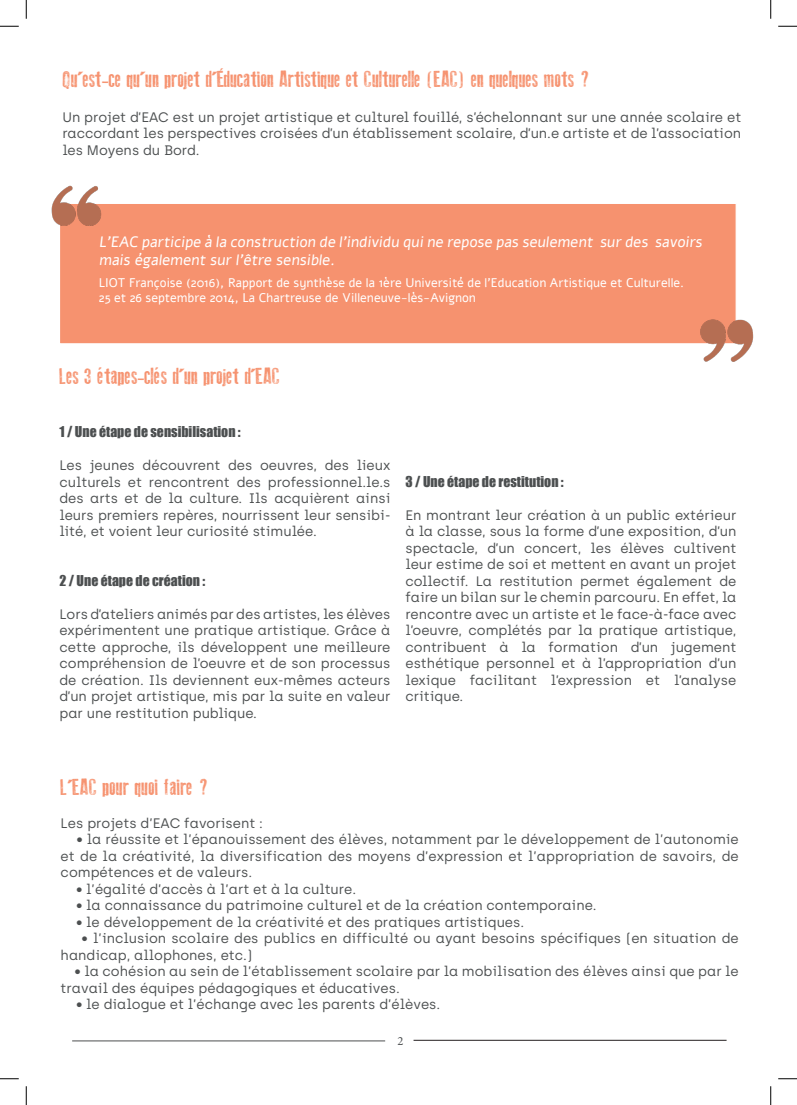
<style>
.page{position:relative;width:797px;height:1105px;background:#fff}
.page>*{position:absolute;margin:0;border:0;box-sizing:border-box;transform-origin:0 0}
.t1{font:22.5px "Old Press";color:#f6926f}
.t2{font:15px/18px "Alef";color:#fff}
.t3{font:13.75px/16.5px "Archia";color:#4c4f50;text-align:justify}
.t4{font:13.75px "Impact";color:#4c4f50}
.t5{font:12.5px "Alef";color:#fff}
.t6{font:12.5px "Minion Pro";color:#4c4f50}
</style>
<div class="page">
<div style="left:59px;top:203px;width:677px;height:141px;background:#f6926f;border:1px solid #fff"></div>
<hr style="left:72px;top:1041px;width:313px;height:1px;background:#4c4f50">
<hr style="left:413px;top:1040px;width:313px;height:1px;background:#231f20">
<img style="left:692px;top:310px;width:62px;height:52px">
<img style="left:51px;top:185px;width:58px;height:50px">
<svg style="left:0;top:25px;width:19px;height:2px"></svg>
<svg style="left:778px;top:25px;width:19px;height:2px"></svg>
<svg style="left:0;top:1078px;width:19px;height:1px"></svg>
<svg style="left:778px;top:1078px;width:19px;height:1px"></svg>
<svg style="left:25px;top:0;width:2px;height:19px"></svg>
<svg style="left:25px;top:1086px;width:2px;height:19px"></svg>
<svg style="left:770px;top:0;width:1px;height:19px"></svg>
<svg style="left:770px;top:1086px;width:1px;height:19px"></svg>
<p class="t1" style="left:62px;top:67px;width:531px">Qu’est-ce qu’un projet d’Éducation Artistique et Culturelle (EAC) en quelques mots ?</p>
<p class="t3" style="left:62px;top:109px;width:680px">Un projet d’EAC est un projet artistique et culturel fouillé, s’échelonnant sur une année scolaire et raccordant les perspectives croisées d’un établissement scolaire, d’un.e artiste et de l’association les Moyens du Bord.</p>
<p class="t2" style="left:99px;top:233px;width:607px">L’EAC participe à la construction de l’individu qui ne repose pas seulement sur des savoirs mais également sur l’être sensible.</p>
<p class="t5" style="left:99px;top:275px;width:587px">LIOT Françoise (2016), Rapport de synthèse de la 1ère Université de l’Education Artistique et Culturelle.</p>
<p class="t5" style="left:99px;top:290px;width:378px">25 et 26 septembre 2014, La Chartreuse de Villeneuve-lès-Avignon</p>
<p class="t1" style="left:59px;top:363px;width:222px">Les 3 étapes-clés d’un projet d’EAC</p>
<p class="t4" style="left:59px;top:421px;width:183px">1 / Une étape de sensibilisation :</p>
<p class="t3" style="left:59px;top:457px;width:332px">Les jeunes découvrent des oeuvres, des lieux culturels et rencontrent des professionnel.le.s des arts et de la culture. Ils acquièrent ainsi leurs premiers repères, nourrissent leur sensibi&shy;lité, et voient leur curiosité stimulée.</p>
<p class="t4" style="left:59px;top:570px;width:147px">2 / Une étape de création :</p>
<p class="t3" style="left:59px;top:606px;width:332px">Lors d’ateliers animés par des artistes, les élèves expérimentent une pratique artistique. Grâce à cette approche, ils développent une meilleure compréhension de l’oeuvre et de son processus de création. Ils deviennent eux-mêmes acteurs d’un projet artistique, mis par la suite en valeur par une restitution publique.</p>
<p class="t4" style="left:405px;top:471px;width:160px">3 / Une étape de restitution :</p>
<p class="t3" style="left:405px;top:507px;width:332px">En montrant leur création à un public extérieur à la classe, sous la forme d’une exposition, d’un spectacle, d’un concert, les élèves cultivent leur estime de soi et mettent en avant un projet collectif. La restitution permet également de faire un bilan sur le chemin parcouru. En effet, la rencontre avec un artiste et le face-à-face avec l’oeuvre, complétés par la pratique artistique, contribuent à la formation d’un jugement esthétique personnel et à l’appropriation d’un lexique facilitant l’expression et l’analyse critique.</p>
<p class="t1" style="left:61px;top:774px;width:151px">L’EAC pour quoi faire ?</p>
<p class="t3" style="left:61px;top:815px;width:204px">Les projets d’EAC favorisent :</p>
<p class="t3" style="left:61px;top:831px;width:679px;text-indent:16px">• la réussite et l’épanouissement des élèves, notamment par le développement de l’autonomie et de la créativité, la diversification des moyens d’expression et l’appropriation de savoirs, de compétences et de valeurs.</p>
<p class="t3" style="left:76px;top:881px;width:282px">• l’égalité d’accès à l’art et à la culture.</p>
<p class="t3" style="left:76px;top:897px;width:522px">• la connaissance du patrimoine culturel et de la création contemporaine.</p>
<p class="t3" style="left:76px;top:914px;width:449px">• le développement de la créativité et des pratiques artistiques.</p>
<p class="t3" style="left:61px;top:930px;width:679px;text-indent:21px">• l’inclusion scolaire des publics en difficulté ou ayant besoins spécifiques (en situation de handicap, allophones, etc.)</p>
<p class="t3" style="left:61px;top:963px;width:679px;text-indent:14px">• la cohésion au sein de l’établissement scolaire par la mobilisation des élèves ainsi que par le travail des équipes pédagogiques et éducatives.</p>
<p class="t3" style="left:76px;top:996px;width:366px">• le dialogue et l’échange avec les parents d’élèves.</p>
<p class="t6" style="left:397px;top:1033px;width:7px">2</p>
</div>
